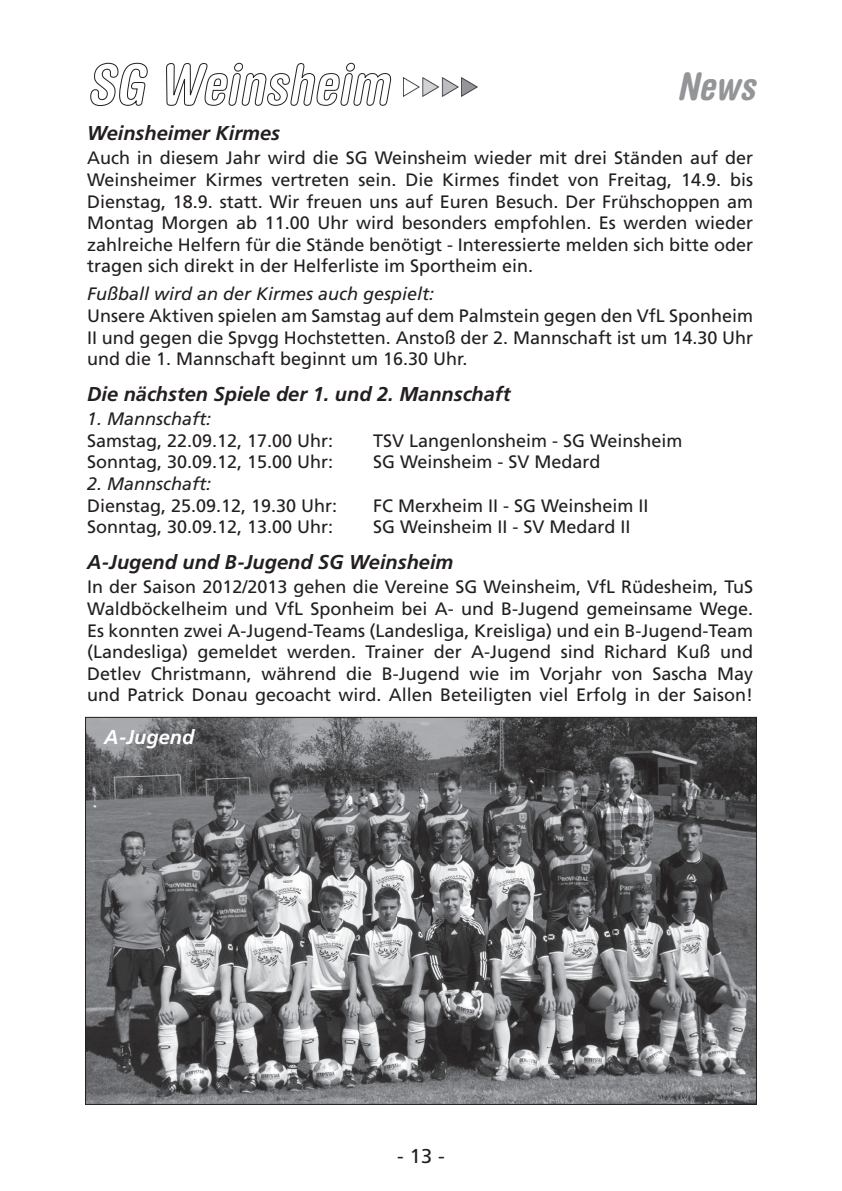
<style>
.page{position:relative;width:842px;height:1191px;background:#fff}
.page>*{position:absolute;margin:0;border:0;box-sizing:border-box;transform-origin:0 0}
.t1{font:italic 700 condensed 38px "Helvetica Rounded";color:#939598}
.t2{font:italic 700 20px "Frutiger";color:#231f20}
.t3{font:italic 700 20px "Frutiger";color:#fff}
.t4{font:20px "Frutiger";color:#231f20}
.t5{font:18px/21.6px "Frutiger";color:#231f20;text-align:justify}
.t6{font:italic 18px "Frutiger";color:#231f20}
</style>
<div class="page">
<svg style="left:90px;top:63px;width:58px;height:43px"></svg>
<svg style="left:166px;top:62px;width:225px;height:44px"></svg>
<img style="left:403px;top:78px;width:75px;height:19px">
<img style="left:87px;top:719px;width:668px;height:384px">
<h1 class="t1" style="left:677px;top:63px;width:80px">News</h1>
<p class="t2" style="left:87px;top:122px;width:195px">Weinsheimer Kirmes</p>
<p class="t5" style="left:87px;top:147px;width:668px">Auch in diesem Jahr wird die SG Weinsheim wieder mit drei Ständen auf der Weinsheimer Kirmes vertreten sein. Die Kirmes findet von Freitag, 14.9. bis Dienstag, 18.9. statt. Wir freuen uns auf Euren Besuch. Der Frühschoppen am Montag Morgen ab 11.00 Uhr wird besonders empfohlen. Es werden wieder zahlreiche Helfern für die Stände benötigt - Interessierte melden sich bitte oder tragen sich direkt in der Helferliste im Sportheim ein.</p>
<p class="t6" style="left:87px;top:284px;width:349px">Fußball wird an der Kirmes auch gespielt:</p>
<p class="t5" style="left:87px;top:305px;width:668px">Unsere Aktiven spielen am Samstag auf dem Palmstein gegen den VfL Sponheim II und gegen die Spvgg Hochstetten. Anstoß der 2. Mannschaft ist um 14.30 Uhr und die 1. Mannschaft beginnt um 16.30 Uhr.</p>
<p class="t2" style="left:87px;top:382px;width:425px">Die nächsten Spiele der 1. und 2. Mannschaft</p>
<p class="t6" style="left:87px;top:408px;width:126px">1. Mannschaft:</p>
<p class="t5" style="left:87px;top:429px;width:248px">Samstag, 22.09.12, 17.00 Uhr:</p>
<p class="t5" style="left:373px;top:429px;width:311px">TSV Langenlonsheim - SG Weinsheim</p>
<p class="t5" style="left:87px;top:451px;width:248px">Sonntag, 30.09.12, 15.00 Uhr:</p>
<p class="t5" style="left:373px;top:451px;width:229px">SG Weinsheim - SV Medard</p>
<p class="t6" style="left:87px;top:473px;width:126px">2. Mannschaft:</p>
<p class="t5" style="left:87px;top:494px;width:252px">Dienstag, 25.09.12, 19.30 Uhr:</p>
<p class="t5" style="left:373px;top:494px;width:277px">FC Merxheim II - SG Weinsheim II</p>
<p class="t5" style="left:87px;top:516px;width:248px">Sonntag, 30.09.12, 13.00 Uhr:</p>
<p class="t5" style="left:373px;top:516px;width:259px">SG Weinsheim II - SV Medard II</p>
<p class="t2" style="left:87px;top:550px;width:368px">A-Jugend und B-Jugend SG Weinsheim</p>
<p class="t5" style="left:87px;top:576px;width:668px">In der Saison 2012/2013 gehen die Vereine SG Weinsheim, VfL Rüdesheim, TuS Waldböckelheim und VfL Sponheim bei A- und B-Jugend gemeinsame Wege.<br>Es konnten zwei A-Jugend-Teams (Landesliga, Kreisliga) und ein B-Jugend-Team (Landesliga) gemeldet werden. Trainer der A-Jugend sind Richard Kuß und Detlev Christmann, während die B-Jugend wie im Vorjahr von Sascha May und Patrick Donau gecoacht wird. Allen Beteiligten viel Erfolg in der Saison!</p>
<p class="t3" style="left:104px;top:725px;width:91px">A-Jugend</p>
<p class="t4" style="left:397px;top:1144px;width:49px">- 13 -</p>
</div>
